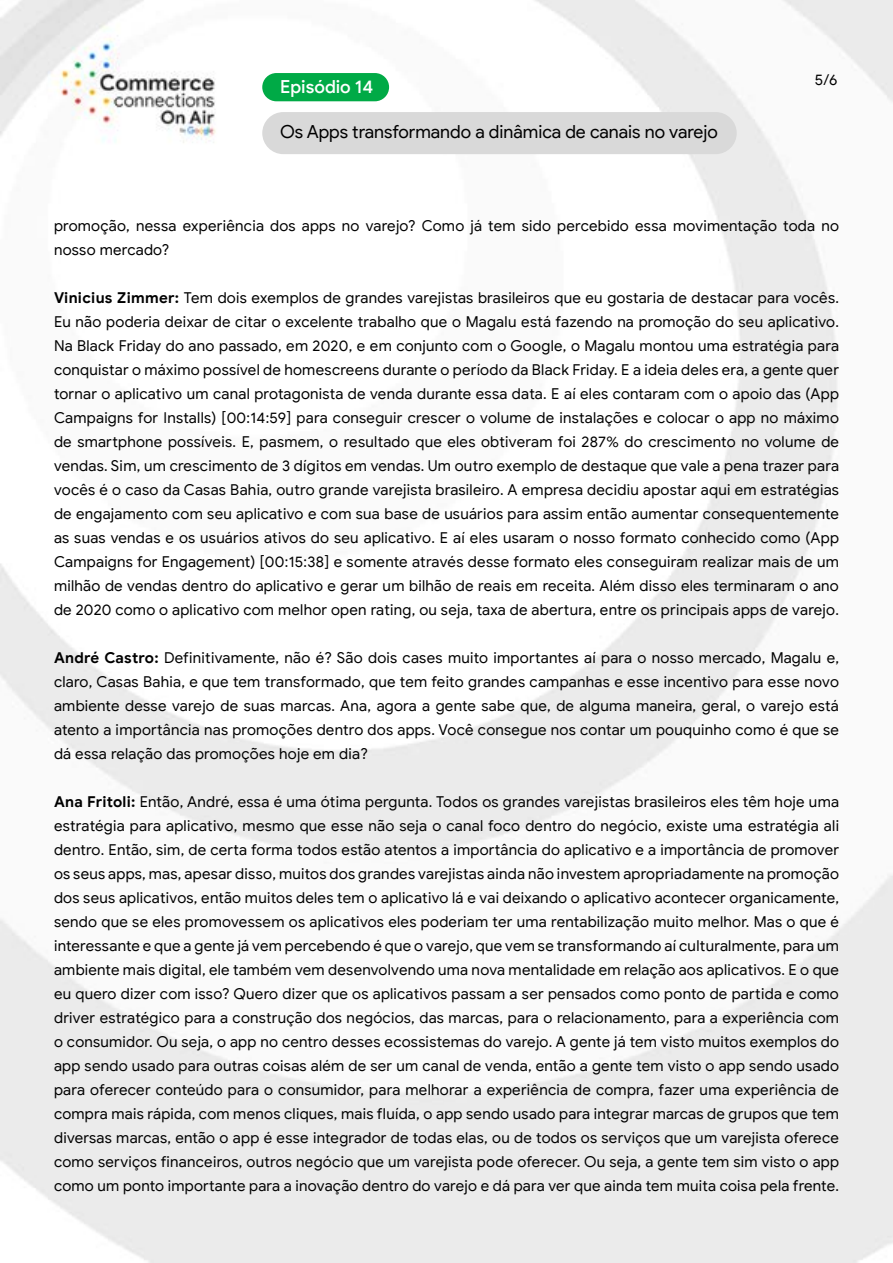
<style>
.page{position:relative;width:893px;height:1263px;background:#fff}
.page>*{position:absolute;margin:0;border:0;box-sizing:border-box;transform-origin:0 0}
.t1{font:18px "Google Sans Display";color:#000}
.t2{font:500 18px "Google Sans Display";color:#fff}
.t3{font:15px/24px "Google Sans";letter-spacing:.02em;color:#000;text-align:justify}
.t4{font:15px "Google Sans Display";color:#000}
.s1{font-weight:700}
</style>
<div class="page">
<img style="left:0;top:0;width:893px;height:1263px">
<div style="left:262px;top:73px;width:127px;height:28px;background:#00aa46;border-radius:14px"></div>
<div style="left:262px;top:112px;width:475px;height:42px;background:#d9d9d9;border-radius:21px"></div>
<p class="t2" style="left:280px;top:76px;width:95px">Episódio 14</p>
<p class="t1" style="left:280px;top:121px;width:439px">Os Apps transformando a dinâmica de canais no varejo</p>
<p class="t4" style="left:815px;top:70px;width:24px">5/6</p>
<p class="t3" style="left:54px;top:214px;width:786px">promoção, nessa experiência dos apps no varejo? Como já tem sido percebido essa movimentação toda no nosso mercado?</p>
<p class="t3" style="left:54px;top:286px;width:787px"><span class="s1">Vinicius Zimmer:</span> Tem dois exemplos de grandes varejistas brasileiros que eu gostaria de destacar para vocês.<br>Eu não poderia deixar de citar o excelente trabalho que o Magalu está fazendo na promoção do seu aplicativo.<br>Na Black Friday do ano passado, em 2020, e em conjunto com o Google, o Magalu montou uma estratégia para conquistar o máximo possível de homescreens durante o período da Black Friday. E a ideia deles era, a gente quer tornar o aplicativo um canal protagonista de venda durante essa data. E aí eles contaram com o apoio das (App Campaigns for Installs) [00:14:59] para conseguir crescer o volume de instalações e colocar o app no máximo de smartphone possíveis. E, pasmem, o resultado que eles obtiveram foi 287% do crescimento no volume de vendas. Sim, um crescimento de 3 dígitos em vendas. Um outro exemplo de destaque que vale a pena trazer para vocês é o caso da Casas Bahia, outro grande varejista brasileiro. A empresa decidiu apostar aqui em estratégias de engajamento com seu aplicativo e com sua base de usuários para assim então aumentar consequentemente as suas vendas e os usuários ativos do seu aplicativo. E aí eles usaram o nosso formato conhecido como (App Campaigns for Engagement) [00:15:38] e somente através desse formato eles conseguiram realizar mais de um milhão de vendas dentro do aplicativo e gerar um bilhão de reais em receita. Além disso eles terminaram o ano de 2020 como o aplicativo com melhor open rating, ou seja, taxa de abertura, entre os principais apps de varejo.</p>
<p class="t3" style="left:54px;top:646px;width:786px"><span class="s1">André Castro:</span> Definitivamente, não é? São dois cases muito importantes aí para o nosso mercado, Magalu e, claro, Casas Bahia, e que tem transformado, que tem feito grandes campanhas e esse incentivo para esse novo ambiente desse varejo de suas marcas. Ana, agora a gente sabe que, de alguma maneira, geral, o varejo está atento a importância nas promoções dentro dos apps. Você consegue nos contar um pouquinho como é que se dá essa relação das promoções hoje em dia?</p>
<p class="t3" style="left:54px;top:790px;width:787px"><span class="s1">Ana Fritoli:</span> Então, André, essa é uma ótima pergunta. Todos os grandes varejistas brasileiros eles têm hoje uma estratégia para aplicativo, mesmo que esse não seja o canal foco dentro do negócio, existe uma estratégia ali dentro. Então, sim, de certa forma todos estão atentos a importância do aplicativo e a importância de promover os seus apps, mas, apesar disso, muitos dos grandes varejistas ainda não investem apropriadamente na promoção dos seus aplicativos, então muitos deles tem o aplicativo lá e vai deixando o aplicativo acontecer organicamente, sendo que se eles promovessem os aplicativos eles poderiam ter uma rentabilização muito melhor. Mas o que é interessante e que a gente já vem percebendo é que o varejo, que vem se transformando aí culturalmente, para um ambiente mais digital, ele também vem desenvolvendo uma nova mentalidade em relação aos aplicativos. E o que eu quero dizer com isso? Quero dizer que os aplicativos passam a ser pensados como ponto de partida e como driver estratégico para a construção dos negócios, das marcas, para o relacionamento, para a experiência com o consumidor. Ou seja, o app no centro desses ecossistemas do varejo. A gente já tem visto muitos exemplos do app sendo usado para outras coisas além de ser um canal de venda, então a gente tem visto o app sendo usado para oferecer conteúdo para o consumidor, para melhorar a experiência de compra, fazer uma experiência de compra mais rápida, com menos cliques, mais fluída, o app sendo usado para integrar marcas de grupos que tem diversas marcas, então o app é esse integrador de todas elas, ou de todos os serviços que um varejista oferece como serviços financeiros, outros negócio que um varejista pode oferecer. Ou seja, a gente tem sim visto o app como um ponto importante para a inovação dentro do varejo e dá para ver que ainda tem muita coisa pela frente.</p>
</div>
